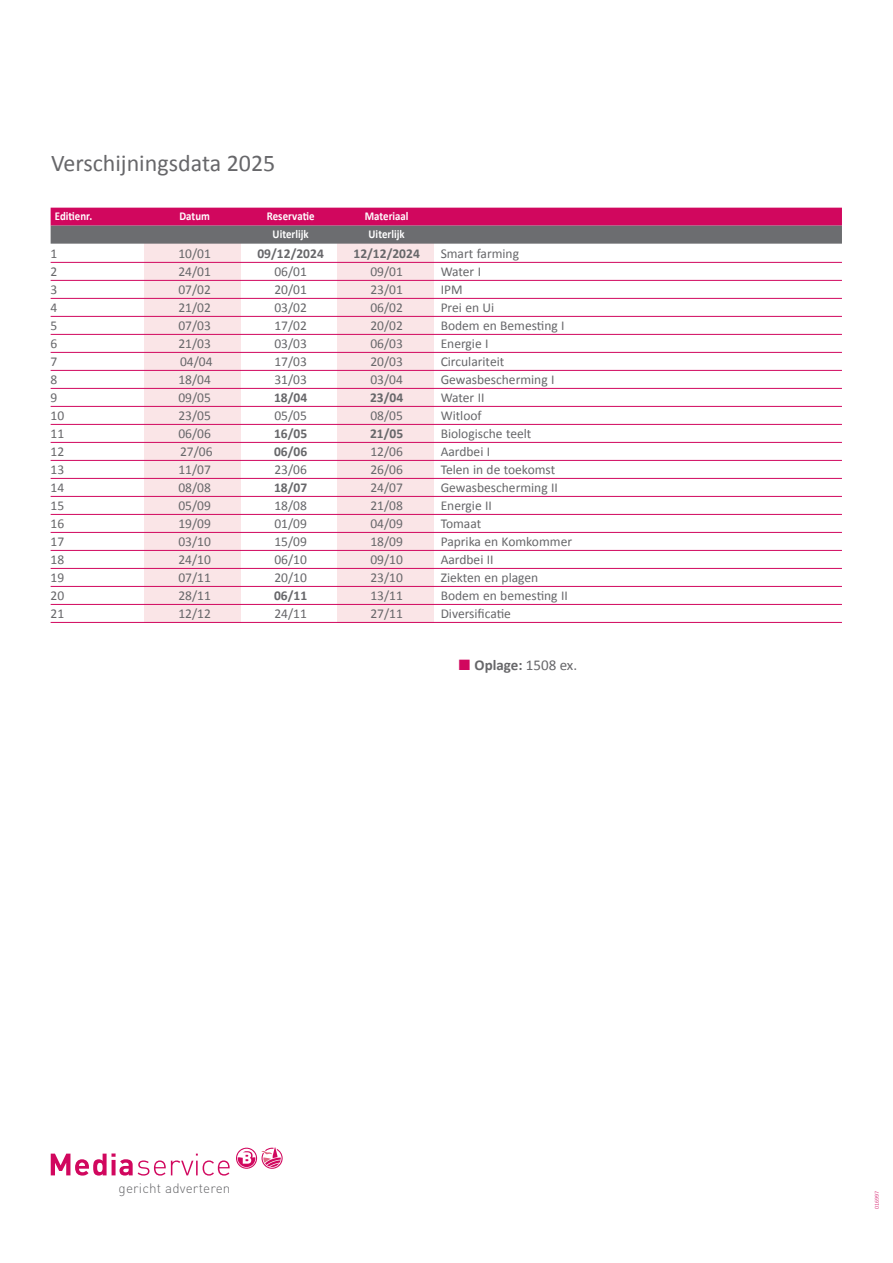
<style>
.page{position:relative;width:893px;height:1263px;background:#fff}
.page>*{position:absolute;margin:0;border:0;box-sizing:border-box;transform-origin:0 0}
.t1{font:24px "Calibri";color:#67676a}
.t2{font:700 15px "Calibri";color:#67676a}
.t3{font:13.5px "Calibri";color:#67676a}
.t4{font:700 13.5px "Calibri";color:#67676a}
.t5{font:300 13.5px "DINOT";letter-spacing:.015em;color:#67676a}
.t6{font:700 12px "Calibri";color:#fff;scale:.9 1}
.t7{font:300 6px "Calibri";color:#d1075e}
.s1{color:#d1075e}
.s2{font-weight:400}
</style>
<div class="page">
<svg style="left:51px;top:1153px;width:179px;height:22px"></svg>
<svg style="left:236px;top:1147px;width:47px;height:22px"></svg>
<div style="left:145px;top:239px;width:96px;height:383px;background:#fae5e7"></div>
<div style="left:337px;top:239px;width:97px;height:383px;background:#fae5e7"></div>
<div style="left:51px;top:208px;width:791px;height:18px;background:#d1075e"></div>
<div style="left:51px;top:226px;width:791px;height:18px;background:#6c6d70"></div>
<hr style="left:51px;top:262px;width:791px;height:1px;background:#d1075e">
<hr style="left:51px;top:280px;width:791px;height:1px;background:#d1075e">
<hr style="left:51px;top:298px;width:791px;height:1px;background:#d1075e">
<hr style="left:51px;top:316px;width:791px;height:1px;background:#d1075e">
<hr style="left:51px;top:334px;width:791px;height:1px;background:#d1075e">
<hr style="left:51px;top:352px;width:791px;height:1px;background:#d1075e">
<hr style="left:51px;top:370px;width:791px;height:1px;background:#d1075e">
<hr style="left:51px;top:388px;width:791px;height:1px;background:#d1075e">
<hr style="left:51px;top:406px;width:791px;height:1px;background:#d1075e">
<hr style="left:51px;top:424px;width:791px;height:1px;background:#d1075e">
<hr style="left:51px;top:442px;width:791px;height:1px;background:#d1075e">
<hr style="left:51px;top:460px;width:791px;height:1px;background:#d1075e">
<hr style="left:51px;top:478px;width:791px;height:1px;background:#d1075e">
<hr style="left:51px;top:496px;width:791px;height:1px;background:#d1075e">
<hr style="left:51px;top:514px;width:791px;height:1px;background:#d1075e">
<hr style="left:51px;top:532px;width:791px;height:1px;background:#d1075e">
<hr style="left:51px;top:550px;width:791px;height:1px;background:#d1075e">
<hr style="left:51px;top:568px;width:791px;height:1px;background:#d1075e">
<hr style="left:51px;top:586px;width:791px;height:1px;background:#d1075e">
<hr style="left:51px;top:604px;width:791px;height:1px;background:#d1075e">
<hr style="left:51px;top:622px;width:791px;height:1px;background:#d1075e">
<h1 class="t1" style="left:51px;top:146px;width:226px">Verschijningsdata 2025</h1>
<p class="t6" style="left:55px;top:208px;width:43px">Editienr.</p>
<p class="t6" style="left:179px;top:208px;width:35px">Datum</p>
<p class="t6" style="left:267px;top:208px;width:55px">Reservatie</p>
<p class="t6" style="left:365px;top:208px;width:50px">Materiaal</p>
<p class="t6" style="left:273px;top:226px;width:42px">Uiterlijk</p>
<p class="t6" style="left:369px;top:226px;width:42px">Uiterlijk</p>
<p class="t3" style="left:51px;top:244px;width:8px">1</p>
<p class="t3" style="left:178px;top:244px;width:34px">10/01</p>
<p class="t4" style="left:257px;top:244px;width:68px">09/12/2024</p>
<p class="t4" style="left:353px;top:244px;width:68px">12/12/2024</p>
<p class="t3" style="left:441px;top:244px;width:80px">Smart farming</p>
<p class="t3" style="left:51px;top:262px;width:8px">2</p>
<p class="t3" style="left:178px;top:262px;width:34px">24/01</p>
<p class="t3" style="left:274px;top:262px;width:34px">06/01</p>
<p class="t3" style="left:370px;top:262px;width:34px">09/01</p>
<p class="t3" style="left:441px;top:262px;width:42px">Water I</p>
<p class="t3" style="left:51px;top:280px;width:8px">3</p>
<p class="t3" style="left:178px;top:280px;width:34px">07/02</p>
<p class="t3" style="left:274px;top:280px;width:34px">20/01</p>
<p class="t3" style="left:370px;top:280px;width:34px">23/01</p>
<p class="t3" style="left:441px;top:280px;width:23px">IPM</p>
<p class="t3" style="left:51px;top:298px;width:8px">4</p>
<p class="t3" style="left:178px;top:298px;width:34px">21/02</p>
<p class="t3" style="left:274px;top:298px;width:34px">03/02</p>
<p class="t3" style="left:370px;top:298px;width:34px">06/02</p>
<p class="t3" style="left:441px;top:298px;width:55px">Prei en Ui</p>
<p class="t3" style="left:51px;top:316px;width:8px">5</p>
<p class="t3" style="left:178px;top:316px;width:34px">07/03</p>
<p class="t3" style="left:274px;top:316px;width:34px">17/02</p>
<p class="t3" style="left:370px;top:316px;width:34px">20/02</p>
<p class="t3" style="left:441px;top:316px;width:125px">Bodem en Bemesting I</p>
<p class="t3" style="left:51px;top:334px;width:8px">6</p>
<p class="t3" style="left:178px;top:334px;width:34px">21/03</p>
<p class="t3" style="left:274px;top:334px;width:34px">03/03</p>
<p class="t3" style="left:370px;top:334px;width:34px">06/03</p>
<p class="t3" style="left:441px;top:334px;width:49px">Energie I</p>
<p class="t3" style="left:51px;top:352px;width:8px">7</p>
<p class="t3" style="left:180px;top:352px;width:34px">04/04</p>
<p class="t3" style="left:274px;top:352px;width:34px">17/03</p>
<p class="t3" style="left:370px;top:352px;width:34px">20/03</p>
<p class="t3" style="left:441px;top:352px;width:65px">Circulariteit</p>
<p class="t3" style="left:51px;top:370px;width:8px">8</p>
<p class="t3" style="left:178px;top:370px;width:34px">18/04</p>
<p class="t3" style="left:274px;top:370px;width:34px">31/03</p>
<p class="t3" style="left:370px;top:370px;width:34px">03/04</p>
<p class="t3" style="left:441px;top:370px;width:115px">Gewasbescherming I</p>
<p class="t3" style="left:51px;top:388px;width:8px">9</p>
<p class="t3" style="left:178px;top:388px;width:34px">09/05</p>
<p class="t4" style="left:274px;top:388px;width:35px">18/04</p>
<p class="t4" style="left:370px;top:388px;width:35px">23/04</p>
<p class="t3" style="left:441px;top:388px;width:45px">Water II</p>
<p class="t3" style="left:51px;top:406px;width:15px">10</p>
<p class="t3" style="left:178px;top:406px;width:34px">23/05</p>
<p class="t3" style="left:274px;top:406px;width:34px">05/05</p>
<p class="t3" style="left:370px;top:406px;width:34px">08/05</p>
<p class="t3" style="left:441px;top:406px;width:43px">Witloof</p>
<p class="t3" style="left:51px;top:424px;width:15px">11</p>
<p class="t3" style="left:178px;top:424px;width:34px">06/06</p>
<p class="t4" style="left:274px;top:424px;width:35px">16/05</p>
<p class="t4" style="left:370px;top:424px;width:35px">21/05</p>
<p class="t3" style="left:441px;top:424px;width:92px">Biologische teelt</p>
<p class="t3" style="left:51px;top:442px;width:15px">12</p>
<p class="t3" style="left:180px;top:442px;width:34px">27/06</p>
<p class="t4" style="left:274px;top:442px;width:35px">06/06</p>
<p class="t3" style="left:370px;top:442px;width:34px">12/06</p>
<p class="t3" style="left:441px;top:442px;width:51px">Aardbei I</p>
<p class="t3" style="left:51px;top:460px;width:15px">13</p>
<p class="t3" style="left:178px;top:460px;width:34px">11/07</p>
<p class="t3" style="left:274px;top:460px;width:34px">23/06</p>
<p class="t3" style="left:370px;top:460px;width:34px">26/06</p>
<p class="t3" style="left:441px;top:460px;width:116px">Telen in de toekomst</p>
<p class="t3" style="left:51px;top:478px;width:15px">14</p>
<p class="t3" style="left:178px;top:478px;width:34px">08/08</p>
<p class="t4" style="left:274px;top:478px;width:35px">18/07</p>
<p class="t3" style="left:370px;top:478px;width:34px">24/07</p>
<p class="t3" style="left:441px;top:478px;width:119px">Gewasbescherming II</p>
<p class="t3" style="left:51px;top:496px;width:15px">15</p>
<p class="t3" style="left:178px;top:496px;width:34px">05/09</p>
<p class="t3" style="left:274px;top:496px;width:34px">18/08</p>
<p class="t3" style="left:370px;top:496px;width:34px">21/08</p>
<p class="t3" style="left:441px;top:496px;width:53px">Energie II</p>
<p class="t3" style="left:51px;top:514px;width:15px">16</p>
<p class="t3" style="left:178px;top:514px;width:34px">19/09</p>
<p class="t3" style="left:274px;top:514px;width:34px">01/09</p>
<p class="t3" style="left:370px;top:514px;width:34px">04/09</p>
<p class="t3" style="left:441px;top:514px;width:42px">Tomaat</p>
<p class="t3" style="left:51px;top:532px;width:15px">17</p>
<p class="t3" style="left:178px;top:532px;width:34px">03/10</p>
<p class="t3" style="left:274px;top:532px;width:34px">15/09</p>
<p class="t3" style="left:370px;top:532px;width:34px">18/09</p>
<p class="t3" style="left:441px;top:532px;width:133px">Paprika en Komkommer</p>
<p class="t3" style="left:51px;top:550px;width:15px">18</p>
<p class="t3" style="left:178px;top:550px;width:34px">24/10</p>
<p class="t3" style="left:274px;top:550px;width:34px">06/10</p>
<p class="t3" style="left:370px;top:550px;width:34px">09/10</p>
<p class="t3" style="left:441px;top:550px;width:54px">Aardbei II</p>
<p class="t3" style="left:51px;top:568px;width:15px">19</p>
<p class="t3" style="left:178px;top:568px;width:34px">07/11</p>
<p class="t3" style="left:274px;top:568px;width:34px">20/10</p>
<p class="t3" style="left:370px;top:568px;width:34px">23/10</p>
<p class="t3" style="left:441px;top:568px;width:99px">Ziekten en plagen</p>
<p class="t3" style="left:51px;top:586px;width:15px">20</p>
<p class="t3" style="left:178px;top:586px;width:34px">28/11</p>
<p class="t4" style="left:274px;top:586px;width:35px">06/11</p>
<p class="t3" style="left:370px;top:586px;width:34px">13/11</p>
<p class="t3" style="left:441px;top:586px;width:129px">Bodem en bemesting II</p>
<p class="t3" style="left:51px;top:604px;width:15px">21</p>
<p class="t3" style="left:178px;top:604px;width:34px">12/12</p>
<p class="t3" style="left:274px;top:604px;width:34px">24/11</p>
<p class="t3" style="left:370px;top:604px;width:34px">27/11</p>
<p class="t3" style="left:441px;top:604px;width:72px">Diversificatie</p>
<p class="t5" style="left:119px;top:1180px;width:113px">gericht adverteren</p>
<p class="t2" style="left:459px;top:655px;width:120px"><span class="s1">■</span> Oplage: <span class="s2">1508 ex.</span></p>
<p class="t7" style="left:873px;top:1209px;width:20px;rotate:-90deg">016997</p>
</div>
